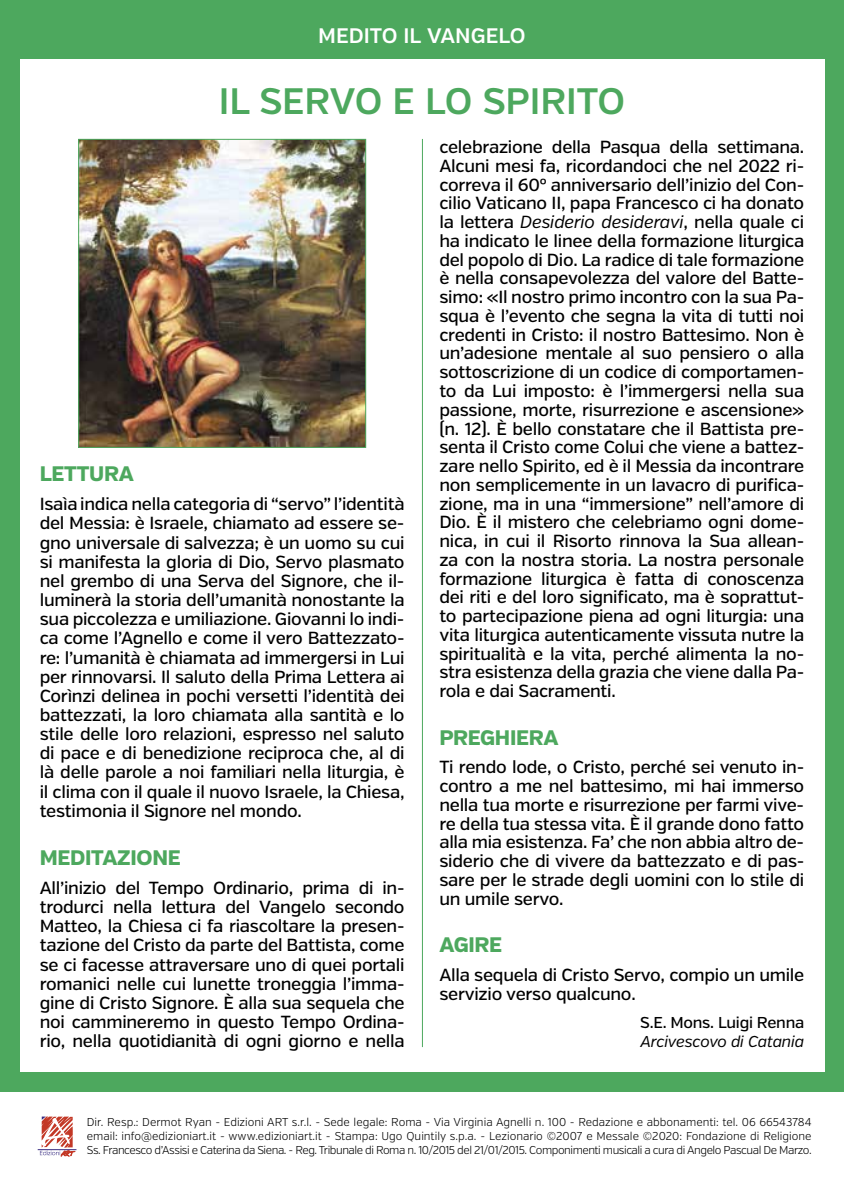
<style>
.page{position:relative;width:844px;height:1191px;background:#fff}
.page>*{position:absolute;margin:0;border:0;box-sizing:border-box;transform-origin:0 0}
.t1{font:600 36.75px "Verb";color:#4da85e}
.t2{font:800 21px "Verb";letter-spacing:-.015em;color:#4da85e}
.t3{font:600 21px "Verb";color:#fff}
.t4{font:500 17.5px/18.7px "Verb";letter-spacing:-.015em;color:#000;text-align:justify}
.t5{font:italic 15.75px "Verb";letter-spacing:-.015em;color:#000}
.t6{font:500 15.75px "Verb";letter-spacing:-.015em;color:#000}
.t7{font:300 11.38px/14px "Verb";letter-spacing:-.04em;color:#000;text-align:justify}
.s1{font-weight:400;font-style:italic}
</style>
<div class="page">
<div style="left:0;top:0;width:843px;height:1091px;background:#4da85e"></div>
<div style="left:20px;top:60px;width:803px;height:1011px;background:#fff"></div>
<img style="left:80px;top:141px;width:284px;height:305px">
<div style="left:78px;top:139px;width:288px;height:309px;border:1px solid #4da85e"></div>
<hr style="left:422px;top:139px;width:1px;height:908px;background:#4da85e">
<hr style="left:38px;top:1149px;width:38px;height:1px;background:#392d82">
<svg style="left:40px;top:1116px;width:36px;height:40px"></svg>
<p class="t3" style="left:318px;top:23px;width:209px">MEDITO IL VANGELO</p>
<h1 class="t1" style="left:219px;top:79px;width:407px">IL SERVO E LO SPIRITO</h1>
<p class="t2" style="left:40px;top:461px;width:96px">LETTURA</p>
<p class="t4" style="left:40px;top:495px;width:366px">Isaìa indica nella categoria di “servo” l’identità del Messia: è Israele, chiamato ad essere se&shy;gno universale di salvezza; è un uomo su cui si manifesta la gloria di Dio, Servo plasmato nel grembo di una Serva del Signore, che il&shy;luminerà la storia dell’umanità nonostante la sua piccolezza e umiliazione. Giovanni lo indi&shy;ca come l’Agnello e come il vero Battezzato&shy;re: l’umanità è chiamata ad immergersi in Lui per rinnovarsi. Il saluto della Prima Lettera ai Corìnzi delinea in pochi versetti l’identità dei battezzati, la loro chiamata alla santità e lo stile delle loro relazioni, espresso nel saluto di pace e di benedizione reciproca che, al di là delle parole a noi familiari nella liturgia, è il clima con il quale il nuovo Israele, la Chiesa, testimonia il Signore nel mondo.</p>
<p class="t2" style="left:40px;top:844px;width:142px">MEDITAZIONE</p>
<p class="t4" style="left:40px;top:878px;width:366px">All’inizio del Tempo Ordinario, prima di in&shy;trodurci nella lettura del Vangelo secondo Matteo, la Chiesa ci fa riascoltare la presen&shy;tazione del Cristo da parte del Battista, come se ci facesse attraversare uno di quei portali romanici nelle cui lunette troneggia l’imma&shy;gine di Cristo Signore. È alla sua sequela che noi cammineremo in questo Tempo Ordina&shy;rio, nella quotidianità di ogni giorno e nella</p>
<p class="t4" style="left:439px;top:138px;width:366px">celebrazione della Pasqua della settimana.<br>Alcuni mesi fa, ricordandoci che nel 2022 ri&shy;correva il 60º anniversario dell’inizio del Con&shy;cilio Vaticano II, papa Francesco ci ha donato la lettera <span class="s1">Desiderio desideravi</span>, nella quale ci ha indicato le linee della formazione liturgica del popolo di Dio. La radice di tale formazione è nella consapevolezza del valore del Batte&shy;simo: «Il nostro primo incontro con la sua Pa&shy;squa è l’evento che segna la vita di tutti noi credenti in Cristo: il nostro Battesimo. Non è un’adesione mentale al suo pensiero o alla sottoscrizione di un codice di comportamen&shy;to da Lui imposto: è l’immergersi nella sua passione, morte, risurrezione e ascensione» (n. 12). È bello constatare che il Battista pre&shy;senta il Cristo come Colui che viene a battez&shy;zare nello Spirito, ed è il Messia da incontrare non semplicemente in un lavacro di purifica&shy;zione, ma in una “immersione” nell’amore di Dio. È il mistero che celebriamo ogni dome&shy;nica, in cui il Risorto rinnova la Sua allean&shy;za con la nostra storia. La nostra personale formazione liturgica è fatta di conoscenza dei riti e del loro significato, ma è soprattut&shy;to partecipazione piena ad ogni liturgia: una vita liturgica autenticamente vissuta nutre la spiritualità e la vita, perché alimenta la no&shy;stra esistenza della grazia che viene dalla Pa&shy;rola e dai Sacramenti.</p>
<p class="t2" style="left:439px;top:724px;width:121px">PREGHIERA</p>
<p class="t4" style="left:439px;top:758px;width:366px">Ti rendo lode, o Cristo, perché sei venuto in&shy;contro a me nel battesimo, mi hai immerso nella tua morte e risurrezione per farmi vive&shy;re della tua stessa vita. È il grande dono fatto alla mia esistenza. Fa’ che non abbia altro de&shy;siderio che di vivere da battezzato e di pas&shy;sare per le strade degli uomini con lo stile di un umile servo.</p>
<p class="t2" style="left:439px;top:932px;width:64px">AGIRE</p>
<p class="t4" style="left:439px;top:965px;width:366px">Alla sequela di Cristo Servo, compio un umile servizio verso qualcuno.</p>
<p class="t6" style="left:640px;top:1013px;width:165px">S.E. Mons. Luigi Renna</p>
<p class="t5" style="left:640px;top:1032px;width:165px">Arcivescovo di Catania</p>
<p class="t7" style="left:87px;top:1114px;width:726px">Dir. Resp.: Dermot Ryan - Edizioni ART s.r.l. - Sede legale: Roma - Via Virginia Agnelli n. 100 - Redazione e abbonamenti: tel. 06 66543784 email: info@edizioniart.it - www.edizioniart.it - Stampa: Ugo Quintily s.p.a. - Lezionario ©2007 e Messale ©2020: Fondazione di Religione Ss. Francesco d’Assisi e Caterina da Siena. - Reg. Tribunale di Roma n. 10/2015 del 21/01/2015. Componimenti musicali a cura di Angelo Pascual De Marzo.</p>
</div>
